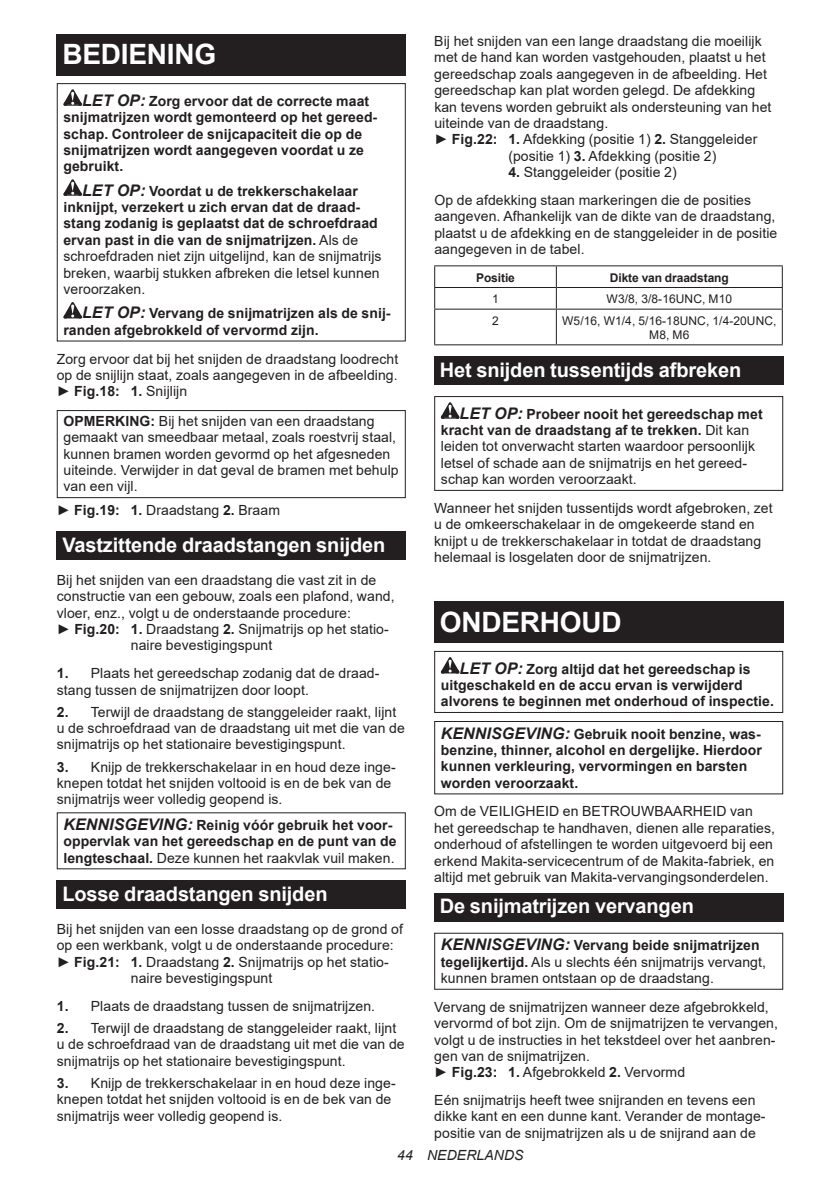
<style>
.page{position:relative;width:840px;height:1191px;background:#fff}
.page>*{position:absolute;margin:0;border:0;box-sizing:border-box;transform-origin:0 0}
.t1{font:700 28px "Arial";letter-spacing:-.01em;color:#fff}
.t2{font:700 20px "Arial";letter-spacing:-.01em;color:#fff}
.t3{font:14px/16.4px "Arial";letter-spacing:.005em;color:#231f20}
.t4{font:700 14px/16.4px "Arial";letter-spacing:.005em;color:#231f20}
.t5{font:italic 14px "Arial";letter-spacing:.005em;color:#231f20}
.t6{font:12px/14px "Arial";letter-spacing:.005em;color:#231f20;text-align:center}
.t7{font:700 12px "Arial";letter-spacing:-.01em;color:#231f20}
.s1{font-style:italic;font-size:16px}
.s2{font-weight:400}
.s3{font-weight:700}
.s4{font-weight:700;font-style:italic;font-size:16px}
</style>
<div class="page">
<div style="left:57px;top:34px;width:348px;height:41px;background:#231f20"></div>
<svg style="left:63px;top:89px;width:19px;height:17px"></svg>
<svg style="left:63px;top:179px;width:19px;height:17px"></svg>
<svg style="left:63px;top:302px;width:19px;height:16px"></svg>
<div style="left:57px;top:83px;width:348px;height:258px;border:1px solid #231f20"></div>
<div style="left:57px;top:410px;width:348px;height:88px;border:1px solid #231f20"></div>
<div style="left:57px;top:531px;width:348px;height:29px;background:#231f20"></div>
<div style="left:57px;top:880px;width:348px;height:29px;background:#231f20"></div>
<hr style="left:434px;top:265px;width:122px;height:1px;background:#231f20">
<hr style="left:556px;top:265px;width:226px;height:1px;background:#231f20">
<hr style="left:434px;top:287px;width:122px;height:1px;background:#231f20">
<svg style="left:434px;top:266px;width:1px;height:43px"></svg>
<hr style="left:556px;top:287px;width:226px;height:1px;background:#231f20">
<svg style="left:555px;top:266px;width:1px;height:43px"></svg>
<svg style="left:781px;top:266px;width:1px;height:43px"></svg>
<hr style="left:434px;top:309px;width:122px;height:1px;background:#231f20">
<hr style="left:434px;top:310px;width:1px;height:34px;background:#231f20">
<hr style="left:556px;top:309px;width:226px;height:1px;background:#231f20">
<hr style="left:555px;top:310px;width:1px;height:34px;background:#231f20">
<hr style="left:781px;top:310px;width:1px;height:34px;background:#231f20">
<hr style="left:434px;top:344px;width:122px;height:1px;background:#231f20">
<hr style="left:556px;top:344px;width:226px;height:1px;background:#231f20">
<div style="left:434px;top:357px;width:348px;height:28px;background:#231f20"></div>
<svg style="left:440px;top:402px;width:19px;height:17px"></svg>
<div style="left:434px;top:396px;width:348px;height:95px;border:1px solid #231f20"></div>
<div style="left:434px;top:602px;width:348px;height:41px;background:#231f20"></div>
<svg style="left:440px;top:657px;width:19px;height:16px"></svg>
<div style="left:434px;top:651px;width:348px;height:62px;border:1px solid #231f20"></div>
<div style="left:434px;top:721px;width:348px;height:73px;border:1px solid #231f20"></div>
<div style="left:434px;top:893px;width:348px;height:29px;background:#231f20"></div>
<div style="left:434px;top:932px;width:348px;height:57px;border:1px solid #231f20"></div>
<h1 class="t1" style="left:62px;top:34px;width:155px">BEDIENING</h1>
<p class="t4" style="left:63px;top:93px;width:315px;text-indent:19px"><span class="s1">LET OP:</span> Zorg ervoor dat de correcte maat snijmatrijzen wordt gemonteerd op het gereed&shy;schap. Controleer de snijcapaciteit die op de snijmatrijzen wordt aangegeven voordat u ze gebruikt.</p>
<p class="t4" style="left:63px;top:183px;width:319px;text-indent:19px"><span class="s1">LET OP:</span> Voordat u de trekkerschakelaar inknijpt, verzekert u zich ervan dat de draad&shy;stang zodanig is geplaatst dat de schroefdraad ervan past in die van de snijmatrijzen. <span class="s2">Als de schroefdraden niet zijn uitgelijnd, kan de snijmatrijs breken, waarbij stukken afbreken die letsel kunnen veroorzaken.</span></p>
<p class="t4" style="left:63px;top:305px;width:328px;text-indent:19px"><span class="s1">LET OP:</span> Vervang de snijmatrijzen als de snij&shy;randen afgebrokkeld of vervormd zijn.</p>
<p class="t3" style="left:57px;top:350px;width:343px;text-align:justify">Zorg ervoor dat bij het snijden de draadstang loodrecht op de snijlijn staat, zoals aangegeven in de afbeelding. ► <span class="s3">Fig.18: 1.</span> Snijlijn</p>
<p class="t3" style="left:63px;top:413px;width:336px"><span class="s3">OPMERKING:</span> Bij het snijden van een draadstang gemaakt van smeedbaar metaal, zoals roestvrij staal, kunnen bramen worden gevormd op het afgesneden uiteinde. Verwijder in dat geval de bramen met behulp van een vijl.</p>
<p class="t3" style="left:57px;top:501px;width:225px">► <span class="s3">Fig.19: 1.</span> Draadstang <span class="s3">2.</span> Braam</p>
<h2 class="t2" style="left:62px;top:530px;width:324px">Vastzittende draadstangen snijden</h2>
<p class="t3" style="left:57px;top:572px;width:321px">Bij het snijden van een draadstang die vast zit in de</p>
<p class="t3" style="left:57px;top:588px;width:339px">constructie van een gebouw, zoals een plafond, wand,</p>
<p class="t3" style="left:57px;top:604px;width:295px">vloer, enz., volgt u de onderstaande procedure:</p>
<p class="t3" style="left:57px;top:621px;width:333px">► <span class="s3">Fig.20: 1.</span> Draadstang <span class="s3">2.</span> Snijmatrijs op het statio-</p>
<p class="t3" style="left:131px;top:637px;width:143px">naire bevestigingspunt</p>
<p class="t3" style="left:57px;top:665px;width:324px"><span class="s3">1.</span> Plaats het gereedschap zodanig dat de draad&shy;stang tussen de snijmatrijzen door loopt.</p>
<p class="t3" style="left:57px;top:703px;width:349px"><span class="s3">2.</span> Terwijl de draadstang de stanggeleider raakt, lijnt u de schroefdraad van de draadstang uit met die van de snijmatrijs op het stationaire bevestigingspunt.</p>
<p class="t3" style="left:57px;top:758px;width:340px"><span class="s3">3.</span> Knijp de trekkerschakelaar in en houd deze inge&shy;knepen totdat het snijden voltooid is en de bek van de snijmatrijs weer volledig geopend is.</p>
<p class="t4" style="left:63px;top:817px;width:334px"><span class="s1">KENNISGEVING:</span> Reinig vóór gebruik het voor&shy;oppervlak van het gereedschap en de punt van de lengteschaal. <span class="s2">Deze kunnen het raakvlak vuil maken.</span></p>
<h2 class="t2" style="left:62px;top:879px;width:266px">Losse draadstangen snijden</h2>
<p class="t3" style="left:57px;top:921px;width:347px">Bij het snijden van een losse draadstang op de grond of</p>
<p class="t3" style="left:57px;top:937px;width:338px">op een werkbank, volgt u de onderstaande procedure:</p>
<p class="t3" style="left:57px;top:953px;width:333px">► <span class="s3">Fig.21: 1.</span> Draadstang <span class="s3">2.</span> Snijmatrijs op het statio-</p>
<p class="t3" style="left:131px;top:970px;width:143px">naire bevestigingspunt</p>
<p class="t3" style="left:57px;top:997px;width:320px"><span class="s3">1.</span> Plaats de draadstang tussen de snijmatrijzen.</p>
<p class="t3" style="left:57px;top:1019px;width:349px"><span class="s3">2.</span> Terwijl de draadstang de stanggeleider raakt, lijnt u de schroefdraad van de draadstang uit met die van de snijmatrijs op het stationaire bevestigingspunt.</p>
<p class="t3" style="left:57px;top:1074px;width:340px"><span class="s3">3.</span> Knijp de trekkerschakelaar in en houd deze inge&shy;knepen totdat het snijden voltooid is en de bek van de snijmatrijs weer volledig geopend is.</p>
<p class="t3" style="left:434px;top:33px;width:329px">Bij het snijden van een lange draadstang die moeilijk</p>
<p class="t3" style="left:434px;top:49px;width:332px">met de hand kan worden vastgehouden, plaatst u het</p>
<p class="t3" style="left:434px;top:66px;width:334px">gereedschap zoals aangegeven in de afbeelding. Het</p>
<p class="t3" style="left:434px;top:82px;width:322px">gereedschap kan plat worden gelegd. De afdekking</p>
<p class="t3" style="left:434px;top:98px;width:338px">kan tevens worden gebruikt als ondersteuning van het</p>
<p class="t3" style="left:434px;top:115px;width:175px">uiteinde van de draadstang.</p>
<p class="t3" style="left:434px;top:131px;width:324px">► <span class="s3">Fig.22: 1.</span> Afdekking (positie 1) <span class="s3">2.</span> Stanggeleider</p>
<p class="t3" style="left:508px;top:147px;width:209px">(positie 1) <span class="s3">3.</span> Afdekking (positie 2)</p>
<p class="t3" style="left:434px;top:158px;width:318px;line-height:27.8px;text-align:center"><span class="s3">4.</span> Stanggeleider (positie 2)<br>Op de afdekking staan markeringen die de posities</p>
<p class="t3" style="left:434px;top:208px;width:344px">aangeven. Afhankelijk van de dikte van de draadstang, plaatst u de afdekking en de stanggeleider in de positie aangegeven in de tabel.</p>
<p class="t7" style="left:476px;top:269px;width:40px">Positie</p>
<p class="t7" style="left:609px;top:269px;width:120px">Dikte van draadstang</p>
<p class="t6" style="left:492px;top:292px;width:8px">1</p>
<p class="t6" style="left:606px;top:292px;width:127px">W3/8, 3/8-16UNC, M10</p>
<p class="t6" style="left:492px;top:314px;width:8px">2</p>
<p class="t6" style="left:562px;top:314px;width:216px">W5/16, W1/4, 5/16-18UNC, 1/4-20UNC,<br>M8, M6</p>
<h2 class="t2" style="left:439px;top:355px;width:303px">Het snijden tussentijds afbreken</h2>
<p class="t3" style="left:440px;top:405px;width:323px;text-indent:19px"><span class="s4">LET OP:</span> <span class="s3">Probeer nooit het gereedschap met kracht van de draadstang af te trekken.</span> Dit kan leiden tot onverwacht starten waardoor persoonlijk letsel of schade aan de snijmatrijs en het gereed&shy;schap kan worden veroorzaakt.</p>
<p class="t3" style="left:434px;top:500px;width:340px">Wanneer het snijden tussentijds wordt afgebroken, zet u de omkeerschakelaar in de omgekeerde stand en knijpt u de trekkerschakelaar in totdat de draadstang helemaal is losgelaten door de snijmatrijzen.</p>
<h1 class="t1" style="left:439px;top:602px;width:183px">ONDERHOUD</h1>
<p class="t4" style="left:440px;top:660px;width:334px;text-indent:19px"><span class="s1">LET OP:</span> Zorg altijd dat het gereedschap is uitgeschakeld en de accu ervan is verwijderd alvorens te beginnen met onderhoud of inspectie.</p>
<p class="t4" style="left:440px;top:725px;width:322px"><span class="s1">KENNISGEVING:</span> Gebruik nooit benzine, was&shy;benzine, thinner, alcohol en dergelijke. Hierdoor kunnen verkleuring, vervormingen en barsten worden veroorzaakt.</p>
<p class="t3" style="left:434px;top:803px;width:342px">Om de VEILIGHEID en BETROUWBAARHEID van het gereedschap te handhaven, dienen alle reparaties, onderhoud of afstellingen te worden uitgevoerd bij een erkend Makita-servicecentrum of de Makita-fabriek, en altijd met gebruik van Makita-vervangingsonderdelen.</p>
<h2 class="t2" style="left:439px;top:892px;width:255px">De snijmatrijzen vervangen</h2>
<p class="t3" style="left:440px;top:937px;width:326px"><span class="s4">KENNISGEVING:</span> <span class="s3">Vervang beide snijmatrijzen tegelijkertijd.</span> Als u slechts één snijmatrijs vervangt, kunnen bramen ontstaan op de draadstang.</p>
<p class="t3" style="left:434px;top:998px;width:345px">Vervang de snijmatrijzen wanneer deze afgebrokkeld, vervormd of bot zijn. Om de snijmatrijzen te vervangen, volgt u de instructies in het tekstdeel over het aanbren&shy;gen van de snijmatrijzen.<br>► <span class="s3">Fig.23: 1.</span> Afgebrokkeld <span class="s3">2.</span> Vervormd</p>
<p class="t3" style="left:434px;top:1091px;width:332px">Eén snijmatrijs heeft twee snijranden en tevens een dikke kant en een dunne kant. Verander de montage&shy;positie van de snijmatrijzen als u de snijrand aan de</p>
<p class="t5" style="left:397px;top:1146px;width:128px">44 NEDERLANDS</p>
</div>
